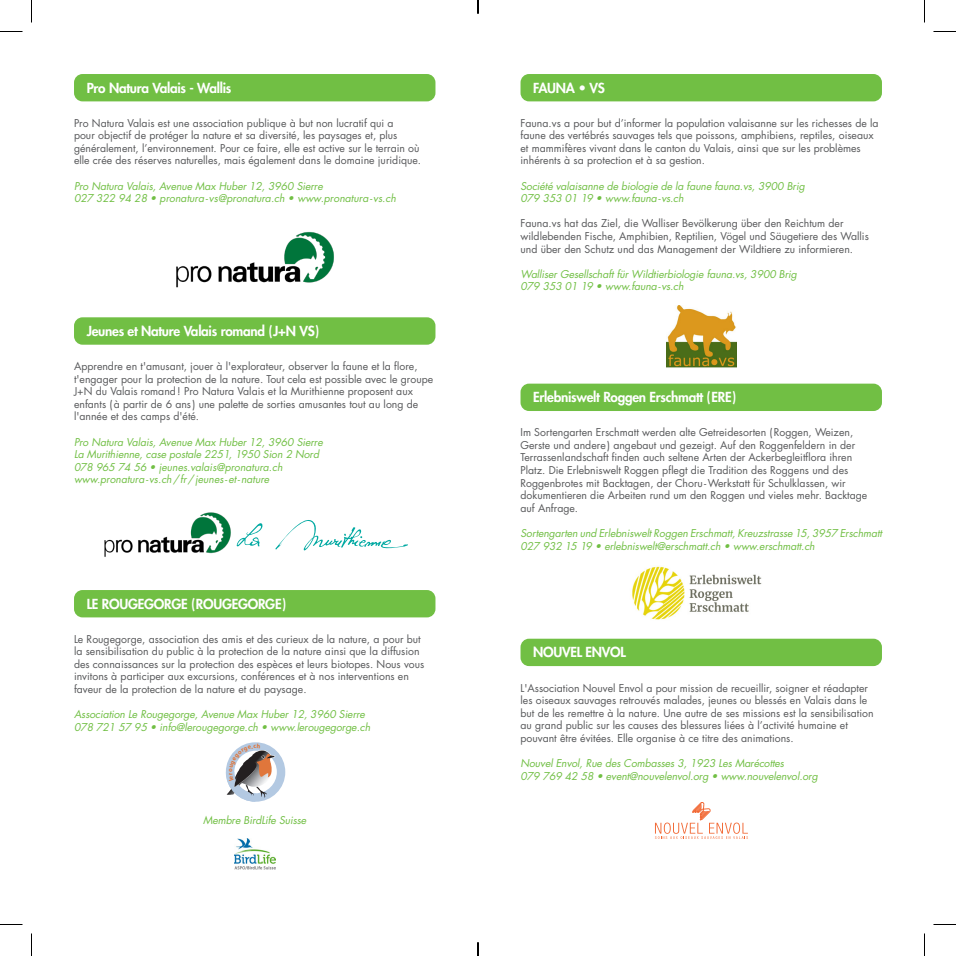
<style>
.page{position:relative;width:956px;height:956px;background:#fff}
.page>*{position:absolute;margin:0;border:0;box-sizing:border-box;transform-origin:0 0}
.t1{font:800 13.5px "Futura Std";letter-spacing:-.02em;color:#fff}
.t2{font:10.5px/12.6px "Futura Std";color:#57585a}
.t3{font:italic 10.5px "Futura Std";letter-spacing:-.01em;color:#71bf44}
</style>
<div class="page">
<div style="left:74px;top:74px;width:361px;height:27px;background:#71bf44;border-radius:9px"></div>
<img style="left:176px;top:232px;width:158px;height:56px">
<div style="left:74px;top:317px;width:361px;height:28px;background:#71bf44;border-radius:9px"></div>
<img style="left:104px;top:512px;width:127px;height:45px">
<svg style="left:237px;top:523px;width:26px;height:24px"></svg>
<svg style="left:275px;top:520px;width:133px;height:30px"></svg>
<div style="left:74px;top:590px;width:361px;height:27px;background:#71bf44;border-radius:9px"></div>
<div style="left:226px;top:742px;width:59px;height:60px;border:8px solid #b3c9e2;border-radius:50%"></div>
<img style="left:234px;top:839px;width:41px;height:31px">
<div style="left:520px;top:74px;width:362px;height:27px;background:#71bf44;border-radius:9px"></div>
<img style="left:666px;top:305px;width:70px;height:63px">
<div style="left:520px;top:384px;width:362px;height:27px;background:#71bf44;border-radius:9px"></div>
<img style="left:632px;top:566px;width:130px;height:54px">
<div style="left:520px;top:639px;width:362px;height:27px;background:#71bf44;border-radius:9px"></div>
<svg style="left:655px;top:802px;width:93px;height:37px"></svg>
<svg style="left:0;top:31px;width:22px;height:1px"></svg>
<svg style="left:933px;top:31px;width:23px;height:1px"></svg>
<svg style="left:0;top:924px;width:22px;height:1px"></svg>
<svg style="left:933px;top:924px;width:23px;height:1px"></svg>
<svg style="left:31px;top:0;width:1px;height:23px"></svg>
<svg style="left:31px;top:933px;width:1px;height:23px"></svg>
<svg style="left:924px;top:0;width:1px;height:23px"></svg>
<svg style="left:924px;top:933px;width:1px;height:23px"></svg>
<svg style="left:477px;top:0;width:2px;height:14px"></svg>
<svg style="left:477px;top:942px;width:2px;height:14px"></svg>
<svg style="left:225px;top:744px;width:50px;height:58px"></svg>
<p class="t1" style="left:87px;top:79px;width:146px">Pro Natura Valais - Wallis</p>
<p class="t2" style="left:74px;top:117px;width:349px">Pro Natura Valais est une association publique à but non lucratif qui a<br>pour objectif de protéger la nature et sa diversité, les paysages et, plus généralement, l’environnement. Pour ce faire, elle est active sur le terrain où elle crée des réserves naturelles, mais également dans le domaine juridique.</p>
<p class="t3" style="left:74px;top:179px;width:250px">Pro Natura Valais, Avenue Max Huber 12, 3960 Sierre</p>
<p class="t3" style="left:74px;top:192px;width:324px">027 322 94 28 • pronatura- vs@pronatura.ch • www.pronatura- vs.ch</p>
<p class="t1" style="left:87px;top:322px;width:234px">Jeunes et Nature Valais romand (J+N VS)</p>
<p class="t2" style="left:74px;top:360px;width:361px">Apprendre en t'amusant, jouer à l'explorateur, observer la faune et la flore, t'engager pour la protection de la nature. Tout cela est possible avec le groupe J+N du Valais romand! Pro Natura Valais et la Murithienne proposent aux enfants (à partir de 6 ans) une palette de sorties amusantes tout au long de l'année et des camps d'été.</p>
<p class="t3" style="left:74px;top:435px;width:250px">Pro Natura Valais, Avenue Max Huber 12, 3960 Sierre</p>
<p class="t3" style="left:74px;top:448px;width:247px">La Murithienne, case postale 2251, 1950 Sion 2 Nord</p>
<p class="t3" style="left:74px;top:460px;width:210px">078 965 74 56 • jeunes.valais@pronatura.ch</p>
<p class="t3" style="left:74px;top:473px;width:197px">www.pronatura- vs.ch/fr/jeunes-et -nature</p>
<p class="t1" style="left:87px;top:595px;width:201px">LE ROUGEGORGE (ROUGEGORGE)</p>
<p class="t2" style="left:74px;top:633px;width:352px">Le Rougegorge, association des amis et des curieux de la nature, a pour but la sensibilisation du public à la protection de la nature ainsi que la diffusion des connaissances sur la protection des espèces et leurs biotopes. Nous vous invitons à participer aux excursions, conférences et à nos interventions en faveur de la protection de la nature et du paysage.</p>
<p class="t3" style="left:74px;top:708px;width:292px">Association Le Rougegorge, Avenue Max Huber 12, 3960 Sierre</p>
<p class="t3" style="left:74px;top:720px;width:298px">078 721 57 95 • info@lerougegorge.ch • www.lerougegorge.ch</p>
<p class="t3" style="left:203px;top:813px;width:105px">Membre BirdLife Suisse</p>
<p class="t1" style="left:533px;top:79px;width:73px">FAUNA • VS</p>
<p class="t2" style="left:520px;top:117px;width:360px">Fauna.vs a pour but d’informer la population valaisanne sur les richesses de la faune des vertébrés sauvages tels que poissons, amphibiens, reptiles, oiseaux et mammifères vivant dans le canton du Valais, ainsi que sur les problèmes inhérents à sa protection et à sa gestion.</p>
<p class="t3" style="left:520px;top:179px;width:286px">Société valaisanne de biologie de la faune fauna.vs, 3900 Brig</p>
<p class="t3" style="left:520px;top:192px;width:165px">079 353 01 19 • www.fauna-vs.ch</p>
<p class="t2" style="left:520px;top:217px;width:350px">Fauna.vs hat das Ziel, die Walliser Bevölkerung über den Reichtum der wildlebenden Fische, Amphibien, Reptilien, Vögel und Säugetiere des Wallis und über den Schutz und das Management der Wildtiere zu informieren.</p>
<p class="t3" style="left:520px;top:267px;width:278px">Walliser Gesellschaft für Wildtierbiologie fauna.vs, 3900 Brig</p>
<p class="t3" style="left:520px;top:280px;width:165px">079 353 01 19 • www.fauna-vs.ch</p>
<p class="t1" style="left:533px;top:389px;width:205px">Erlebniswelt Roggen Erschmatt (ERE)</p>
<p class="t2" style="left:520px;top:426px;width:348px">Im Sortengarten Erschmatt werden alte Getreidesorten (Roggen, Weizen, Gerste und andere) angebaut und gezeigt. Auf den Roggenfeldern in der Terrassenlandschaft finden auch seltene Arten der Ackerbegleitflora ihren Platz. Die Erlebniswelt Roggen pflegt die Tradition des Roggens und des Roggenbrotes mit Backtagen, der Choru-Werkstatt für Schulklassen, wir dokumentieren die Arbeiten rund um den Roggen und vieles mehr. Backtage auf Anfrage.</p>
<p class="t3" style="left:520px;top:526px;width:363px">Sortengarten und Erlebniswelt Roggen Erschmatt, Kreuzstrasse 15, 3957 Erschmatt</p>
<p class="t3" style="left:520px;top:539px;width:296px">027 932 15 19 • erlebniswelt@erschmatt.ch • www.erschmatt.ch</p>
<p class="t1" style="left:533px;top:644px;width:94px">NOUVEL ENVOL</p>
<p class="t2" style="left:520px;top:681px;width:355px">L'Association Nouvel Envol a pour mission de recueillir, soigner et réadapter les oiseaux sauvages retrouvés malades, jeunes ou blessés en Valais dans le but de les remettre à la nature. Une autre de ses missions est la sensibilisation au grand public sur les causes des blessures liées à l’activité humaine et pouvant être évitées. Elle organise à ce titre des animations.</p>
<p class="t3" style="left:520px;top:757px;width:265px">Nouvel Envol, Rue des Combasses 3, 1923 Les Marécottes</p>
<p class="t3" style="left:520px;top:769px;width:299px">079 769 42 58 • event@nouvelenvol.org • www.nouvelenvol.org</p>
</div>
